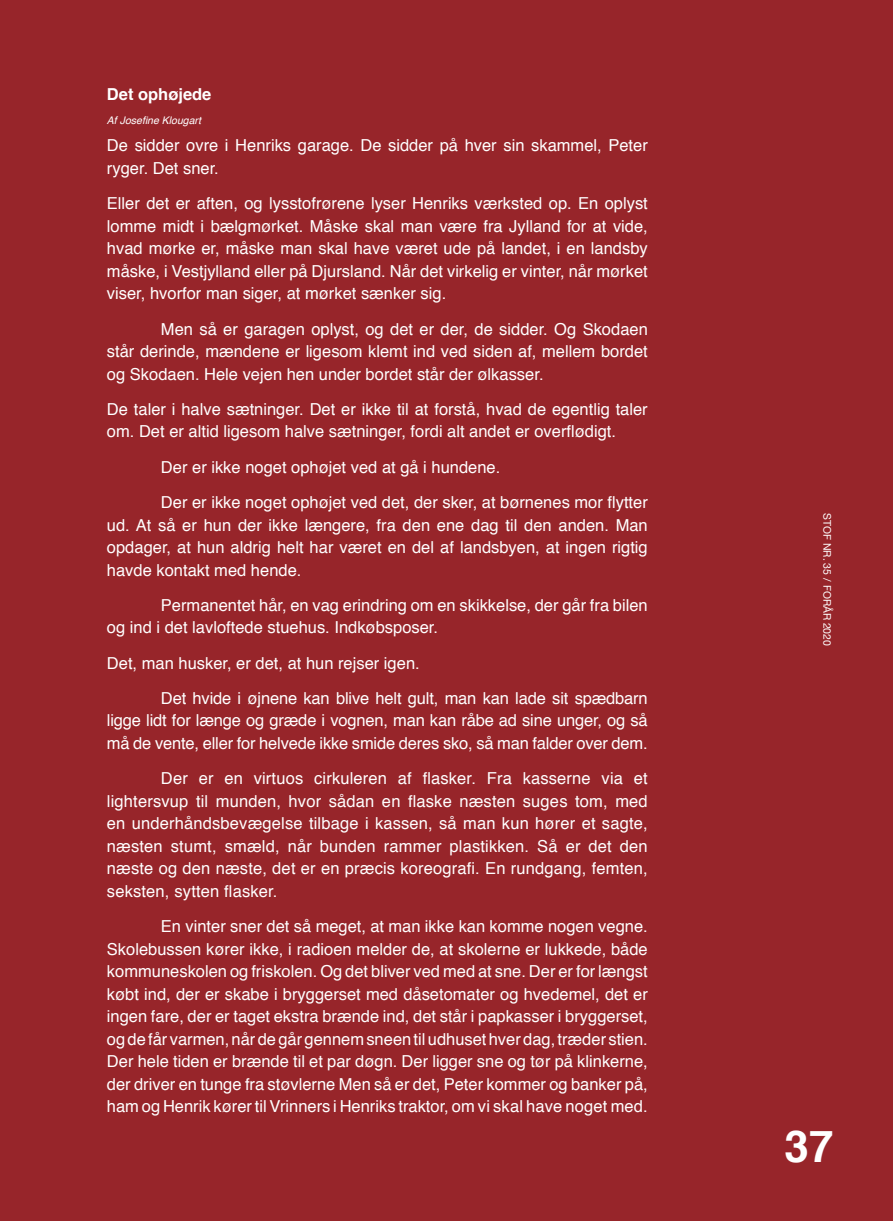
<style>
.page{position:relative;width:893px;height:1221px;background:#fff}
.page>*{position:absolute;margin:0;border:0;box-sizing:border-box;transform-origin:0 0}
.t1{font:700 43.95px "Helvetica";color:#fff}
.t2{font:16.5px/22.5px "Helvetica";color:#fff}
.t3{font:700 16.5px "Helvetica";color:#fff}
.t4{font:10.5px "Helvetica Neue";color:#fff}
.t5{font:italic 10.5px "Helvetica";color:#fff}
</style>
<div class="page">
<div style="left:0;top:0;width:893px;height:1220px;background:#97252a"></div>
<p class="t3" style="left:107px;top:81px;width:106px">Det ophøjede</p>
<p class="t5" style="left:107px;top:112px;width:95px">Af Josefine Klougart</p>
<p class="t2" style="left:107px;top:135px;width:542px">De sidder ovre i Henriks garage. De sidder på hver sin skammel, Peter ryger. Det sner.</p>
<p class="t2" style="left:107px;top:193px;width:542px;text-align:justify">Eller det er aften, og lysstofrørene lyser Henriks værksted op. En oplyst lomme midt i bælgmørket. Måske skal man være fra Jylland for at vide, hvad mørke er, måske man skal have været ude på landet, i en landsby måske, i Vestjylland eller på Djursland. Når det virkelig er vinter, når mørket viser, hvorfor man siger, at mørket sænker sig.</p>
<p class="t2" style="left:107px;top:318px;width:542px;text-align:justify;text-indent:54px">Men så er garagen oplyst, og det er der, de sidder. Og Skodaen står derinde, mændene er ligesom klemt ind ved siden af, mellem bordet og Skodaen. Hele vejen hen under bordet står der ølkasser.</p>
<p class="t2" style="left:107px;top:398px;width:542px">De taler i halve sætninger. Det er ikke til at forstå, hvad de egentlig taler om. Det er altid ligesom halve sætninger, fordi alt andet er overflødigt.</p>
<p class="t2" style="left:161px;top:450px;width:488px;line-height:35.2px">Der er ikke noget ophøjet ved at gå i hundene.<br>Der er ikke noget ophøjet ved det, der sker, at børnenes mor flytter</p>
<p class="t2" style="left:107px;top:514px;width:542px;text-align:justify">ud. At så er hun der ikke længere, fra den ene dag til den anden. Man opdager, at hun aldrig helt har været en del af landsbyen, at ingen rigtig havde kontakt med hende.</p>
<p class="t2" style="left:107px;top:594px;width:542px;text-indent:54px">Permanentet hår, en vag erindring om en skikkelse, der går fra bilen og ind i det lavloftede stuehus. Indkøbsposer.</p>
<p class="t2" style="left:161px;top:645px;width:488px;line-height:35.2px;text-indent:-54px">Det, man husker, er det, at hun rejser igen.<br>Det hvide i øjnene kan blive helt gult, man kan lade sit spædbarn</p>
<p class="t2" style="left:107px;top:709px;width:542px">ligge lidt for længe og græde i vognen, man kan råbe ad sine unger, og så må de vente, eller for helvede ikke smide deres sko, så man falder over dem.</p>
<p class="t2" style="left:107px;top:767px;width:542px;text-align:justify;text-indent:54px">Der er en virtuos cirkuleren af flasker. Fra kasserne via et lightersvup til munden, hvor sådan en flaske næsten suges tom, med en underhåndsbevægelse tilbage i kassen, så man kun hører et sagte, næsten stumt, smæld, når bunden rammer plastikken. Så er det den næste og den næste, det er en præcis koreografi. En rundgang, femten, seksten, sytten flasker.</p>
<p class="t2" style="left:107px;top:915px;width:542px;text-align:justify;text-indent:54px">En vinter sner det så meget, at man ikke kan komme nogen vegne.<br>Skolebussen kører ikke, i radioen melder de, at skolerne er lukkede, både kommuneskolen og friskolen. Og det bliver ved med at sne. Der er for længst købt ind, der er skabe i bryggerset med dåsetomater og hvedemel, det er ingen fare, der er taget ekstra brænde ind, det står i papkasser i bryggerset, og de får varmen, når de går gennem sneen til udhuset hver dag, træder stien.<br>Der hele tiden er brænde til et par døgn. Der ligger sne og tør på klinkerne, der driver en tunge fra støvlerne Men så er det, Peter kommer og banker på, ham og Henrik kører til Vrinners i Henriks traktor, om vi skal have noget med.</p>
<p class="t4" style="left:835px;top:513px;width:134px;rotate:90deg">STOF NR. 35 / FORÅR 2020</p>
<h1 class="t1" style="left:785px;top:1110px;width:50px">37</h1>
</div>
